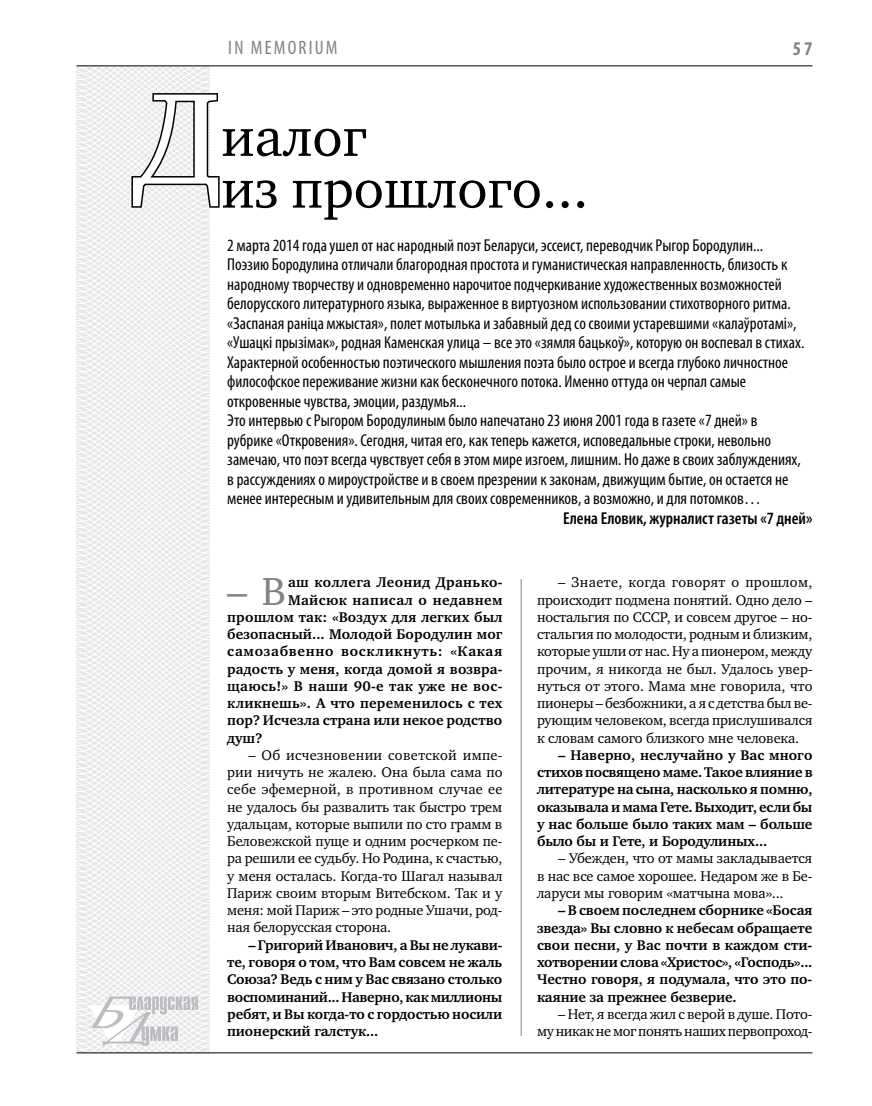
<style>
.page{position:relative;width:872px;height:1106px;background:#fff}
.page>*{position:absolute;margin:0;border:0;box-sizing:border-box;transform-origin:0 0}
.t1{font:132.6px "Charter C";color:#fff}
.t2{font:55.5px/51.8px "Charter C";color:#000}
.t3{font:40.05px "Charter C";color:#808285}
.t4{font:condensed 19.5px "Myriad Pro";letter-spacing:.11em;color:#808285}
.t5{font:700 condensed 19.5px "Myriad Pro";color:#808285}
.t6{font:condensed 17.25px/19.5px "Myriad Pro";color:#000}
.t7{font:600 condensed 17.25px "Myriad Pro";color:#000}
.t8{font:14.4px/17.2px "Charter C";letter-spacing:-.01em;color:#000;text-align:justify}
.t9{font:700 14.4px/17.2px "Charter C";letter-spacing:.005em;color:#000;text-align:justify}
.t10{font:700 14.4px "Charter C";letter-spacing:.025em;color:#000}
.t11{font:14.4px/17.2px "Charter C";letter-spacing:-.03em;color:#000;text-align:right}
.t12{font:700 14.4px "Charter C";letter-spacing:.045em;color:#000}
</style>
<div class="page">
<hr style="left:521px;top:579px;width:1px;height:457px;background:#808285">
<svg style="left:76px;top:65px;width:192px;height:989px"></svg>
<svg style="left:89px;top:996px;width:109px;height:53px"></svg>
<svg style="left:130px;top:92px;width:91px;height:117px"></svg>
<hr style="left:77px;top:65px;width:735px;height:1px;background:#000">
<hr style="left:77px;top:1052px;width:735px;height:1px;background:#000">
<p class="t4" style="left:228px;top:36px;width:111px">IN MEMORIUM</p>
<p class="t5" style="left:793px;top:37px;width:21px">57</p>
<h1 class="t1" style="left:134px;top:65px;width:89px">Д</h1>
<h2 class="t2" style="left:221px;top:112px;width:369px">иалог<br>из прошлого...</h2>
<p class="t6" style="left:227px;top:235px;width:578px">2 МАРТА 2014 ГОДА УШЕЛ ОТ НАС НАРОДНЫЙ ПОЭТ БЕЛАРУСИ, ЭССЕИСТ, ПЕРЕВОДЧИК РЫГОР БОРОДУЛИН...<br>ПОЭЗИЮ БОРОДУЛИНА ОТЛИЧАЛИ БЛАГОРОДНАЯ ПРОСТОТА И ГУМАНИСТИЧЕСКАЯ НАПРАВЛЕННОСТЬ, БЛИЗОСТЬ К НАРОДНОМУ ТВОРЧЕСТВУ И ОДНОВРЕМЕННО НАРОЧИТОЕ ПОДЧЕРКИВАНИЕ ХУДОЖЕСТВЕННЫХ ВОЗМОЖНОСТЕЙ БЕЛОРУССКОГО ЛИТЕРАТУРНОГО ЯЗЫКА, ВЫРАЖЕННОЕ В ВИРТУОЗНОМ ИСПОЛЬЗОВАНИИ СТИХОТВОРНОГО РИТМА. «ЗАСПАНАЯ РАНІЦА МЖЫСТАЯ», ПОЛЕТ МОТЫЛЬКА И ЗАБАВНЫЙ ДЕД СО СВОИМИ УСТАРЕВШИМИ «КАЛАЎРОТАМI», «УШАЦКI ПРЫЗIМАК», РОДНАЯ КАМЕНСКАЯ УЛИЦА – ВСЕ ЭТО «ЗЯМЛЯ БАЦЬКОЎ», КОТОРУЮ ОН ВОСПЕВАЛ В СТИХАХ.<br>ХАРАКТЕРНОЙ ОСОБЕННОСТЬЮ ПОЭТИЧЕСКОГО МЫШЛЕНИЯ ПОЭТА БЫЛО ОСТРОЕ И ВСЕГДА ГЛУБОКО ЛИЧНОСТНОЕ ФИЛОСОФСКОЕ ПЕРЕЖИВАНИЕ ЖИЗНИ КАК БЕСКОНЕЧНОГО ПОТОКА. ИМЕННО ОТТУДА ОН ЧЕРПАЛ САМЫЕ ОТКРОВЕННЫЕ ЧУВСТВА, ЭМОЦИИ, РАЗДУМЬЯ...<br>ЭТО ИНТЕРВЬЮ С РЫГОРОМ БОРОДУЛИНЫМ БЫЛО НАПЕЧАТАНО 23 ИЮНЯ 2001 ГОДА В ГАЗЕТЕ «7 ДНЕЙ» В РУБРИКЕ «ОТКРОВЕНИЯ». СЕГОДНЯ, ЧИТАЯ ЕГО, КАК ТЕПЕРЬ КАЖЕТСЯ, ИСПОВЕДАЛЬНЫЕ СТРОКИ, НЕВОЛЬНО ЗАМЕЧАЮ, ЧТО ПОЭТ ВСЕГДА ЧУВСТВУЕТ СЕБЯ В ЭТОМ МИРЕ ИЗГОЕМ, ЛИШНИМ. НО ДАЖЕ В СВОИХ ЗАБЛУЖДЕНИЯХ, В РАССУЖДЕНИЯХ О МИРОУСТРОЙСТВЕ И В СВОЕМ ПРЕЗРЕНИИ К ЗАКОНАМ, ДВИЖУЩИМ БЫТИЕ, ОН ОСТАЕТСЯ НЕ МЕНЕЕ ИНТЕРЕСНЫМ И УДИВИТЕЛЬНЫМ ДЛЯ СВОИХ СОВРЕМЕННИКОВ, А ВОЗМОЖНО, И ДЛЯ ПОТОМКОВ…</p>
<p class="t7" style="left:563px;top:507px;width:251px">Елена Еловик, журналист газеты «7 дней»</p>
<h3 class="t3" style="left:227px;top:569px;width:60px">– В</h3>
<p class="t10" style="left:288px;top:574px;width:216px">аш коллега Леонид Дранько-</p>
<p class="t10" style="left:288px;top:592px;width:216px">Майсюк написал о недавнем</p>
<p class="t9" style="left:227px;top:608px;width:277px">прошлом так: «Воздух для легких был</p>
<p class="t9" style="left:227px;top:626px;width:277px">безопасный... Молодой Бородулин мог</p>
<p class="t12" style="left:227px;top:643px;width:277px">самозабвенно воскликнуть: «Какая</p>
<p class="t9" style="left:227px;top:660px;width:277px">радость у меня, когда домой я возвра-</p>
<p class="t10" style="left:227px;top:678px;width:277px">щаюсь!» В наши 90-е так уже не вос-</p>
<p class="t9" style="left:227px;top:695px;width:277px">кликнешь». А что переменилось с тех</p>
<p class="t9" style="left:227px;top:712px;width:277px">пор? Исчезла страна или некое родство</p>
<p class="t9" style="left:227px;top:729px;width:37px">душ?</p>
<p class="t8" style="left:227px;top:746px;width:277px;text-indent:21px">– Об исчезновении советской импе&shy;рии ничуть не жалею. Она была сама по себе эфемерной, в противном случае ее не удалось бы развалить так быстро трем удальцам, которые выпили по сто грамм в Беловежской пуще и одним росчерком пе&shy;ра решили ее судьбу. Но Родина, к счастью, у меня осталась. Когда-то Шагал называл Париж своим вторым Витебском. Так и у меня: мой Париж – это родные Ушачи, род&shy;ная белорусская сторона.</p>
<p class="t9" style="left:227px;top:936px;width:277px;text-indent:21px">– Григорий Иванович, а Вы не лукави&shy;те, говоря о том, что Вам совсем не жаль Союза? Ведь с ним у Вас связано столько воспоминаний... Наверно, как миллионы ребят, и Вы когда-то с гордостью носили пионерский галстук...</p>
<p class="t8" style="left:537px;top:574px;width:277px;text-indent:21px">– Знаете, когда говорят о прошлом, происходит подмена понятий. Одно дело – ностальгия по СССР, и совсем другое – но&shy;стальгия по молодости, родным и близким, которые ушли от нас. Ну а пионером, между прочим, я никогда не был. Удалось увер&shy;нуться от этого. Мама мне говорила, что пионеры – безбожники, а я с детства был ве&shy;рующим человеком, всегда прислушивался к словам самого близкого мне человека.</p>
<p class="t9" style="left:537px;top:746px;width:277px;text-indent:21px">– Наверно, неслучайно у Вас много стихов посвящено маме. Такое влияние в литературе на сына, насколько я помню, оказывала и мама Гете. Выходит, если бы у нас больше было таких мам – больше было бы и Гете, и Бородулиных...</p>
<p class="t8" style="left:537px;top:850px;width:277px;text-indent:21px">– Убежден, что от мамы закладывается в нас все самое хорошее. Недаром же в Бе&shy;ларуси мы говорим «матчына мова»...</p>
<p class="t9" style="left:537px;top:902px;width:277px;text-indent:21px">– В своем последнем сборнике «Босая звезда» Вы словно к небесам обращаете свои песни, у Вас почти в каждом сти&shy;хотворении слова «Христос», «Господь»...<br>Честно говоря, я подумала, что это по&shy;каяние за прежнее безверие.</p>
<p class="t11" style="left:537px;top:1005px;width:277px">– Нет, я всегда жил с верой в душе. Пото-<br>му никак не мог понять наших первопроход-</p>
</div>
